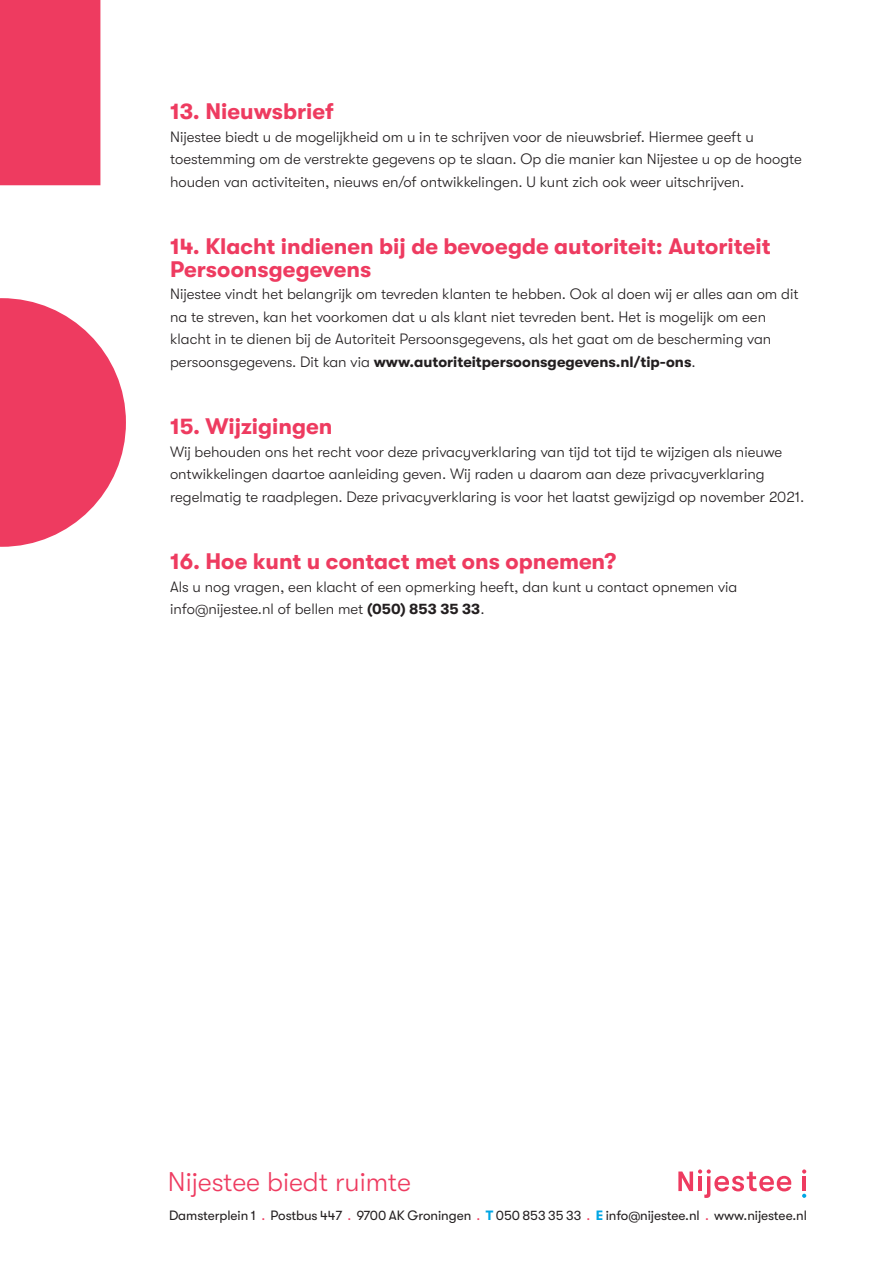
<style>
.page{position:relative;width:893px;height:1263px;background:#fff}
.page>*{position:absolute;margin:0;border:0;box-sizing:border-box;transform-origin:0 0}
.t1{font:300 27px "GT Walsheim";color:#ee3b60}
.t2{font:700 22.5px/22.5px "GT Walsheim";color:#ee3b60}
.t3{font:300 15px/22.5px "GT Walsheim";color:#231f20}
.t4{font:13.5px "GT Walsheim";letter-spacing:-.005em;color:#231f20}
.s1{font-weight:700}
.s2{color:#ee3b60}
.s3{font-weight:700;color:#00a6e4}
</style>
<div class="page">
<svg style="left:0;top:0;width:126px;height:547px;fill:#ee3b60"></svg>
<svg style="left:678px;top:1169px;width:113px;height:29px"></svg>
<hr style="left:802px;top:1176px;width:4px;height:15px;background:#ee3b60">
<svg style="left:802px;top:1169px;width:4px;height:4px"></svg>
<svg style="left:802px;top:1194px;width:4px;height:4px"></svg>
<p class="t2" style="left:170px;top:100px;width:165px">13. Nieuwsbrief</p>
<p class="t3" style="left:170px;top:125px;width:633px">Nijestee biedt u de mogelijkheid om u in te schrijven voor de nieuwsbrief. Hiermee geeft u toestemming om de verstrekte gegevens op te slaan. Op die manier kan Nijestee u op de hoogte houden van activiteiten, nieuws en/of ontwikkelingen. U kunt zich ook weer uitschrijven.</p>
<p class="t2" style="left:170px;top:235px;width:602px">14. Klacht indienen bij de bevoegde autoriteit: Autoriteit<br>Persoonsgegevens</p>
<p class="t3" style="left:170px;top:283px;width:630px">Nijestee vindt het belangrijk om tevreden klanten te hebben. Ook al doen wij er alles aan om dit na te streven, kan het voorkomen dat u als klant niet tevreden bent. Het is mogelijk om een klacht in te dienen bij de Autoriteit Persoonsgegevens, als het gaat om de bescherming van persoonsgegevens. Dit kan via <span class="s1">www.autoriteitpersoonsgegevens.nl/tip-ons</span>.</p>
<p class="t2" style="left:170px;top:415px;width:164px">15. Wijzigingen</p>
<p class="t3" style="left:170px;top:440px;width:636px">Wij behouden ons het recht voor deze privacyverklaring van tijd tot tijd te wijzigen als nieuwe ontwikkelingen daartoe aanleiding geven. Wij raden u daarom aan deze privacyverklaring regelmatig te raadplegen. Deze privacyverklaring is voor het laatst gewijzigd op november 2021.</p>
<p class="t2" style="left:170px;top:550px;width:448px">16. Hoe kunt u contact met ons opnemen?</p>
<p class="t3" style="left:170px;top:575px;width:569px">Als u nog vragen, een klacht of een opmerking heeft, dan kunt u contact opnemen via</p>
<p class="t3" style="left:170px;top:598px;width:316px">info@nijestee.nl of bellen met <span class="s1">(050) 853 35 33</span>.</p>
<p class="t1" style="left:168px;top:1167px;width:244px">Nijestee biedt ruimte</p>
<p class="t4" style="left:169px;top:1208px;width:639px">Damsterplein 1 <span class="s2">.</span> Postbus 447 <span class="s2">.</span> 9700 AK Groningen <span class="s2">.</span> <span class="s3">T</span> 050 853 35 33 <span class="s2">.</span> <span class="s3">E</span> info@nijestee.nl <span class="s2">.</span> www.nijestee.nl</p>
</div>
